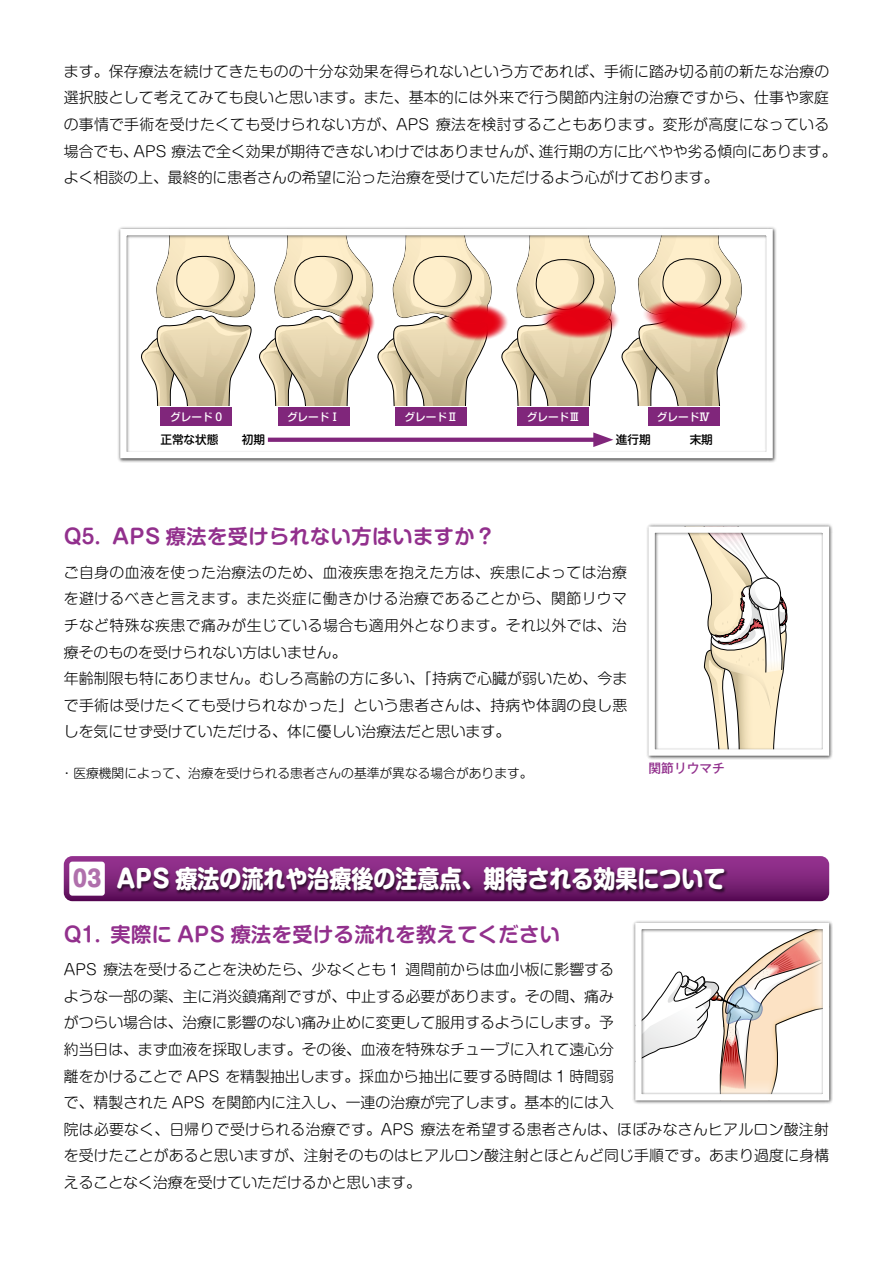
<style>
.page{position:relative;width:893px;height:1263px;background:#fff}
.page>*{position:absolute;margin:0;border:0;box-sizing:border-box;transform-origin:0 0}
.t1{font:800 24.45px "Shin M Go Pro";color:#fff;scale:.9 1}
.t2{font:800 22.35px "Shin M Go Pro";color:#b070ac}
.t3{font:700 20.25px "Shin M Go Pro De";letter-spacing:.02em;color:#92308d}
.t4{font:300 14.85px/26.5px "Shin M Go Pro";letter-spacing:.01em;color:#000}
.t5{font:300 12.75px "Shin M Go Pro";color:#000}
.t6{font:500 12.75px "Gothic MB101 Pro";color:#92308d}
.t7{font:500 11.7px "Shin M Go Pro";color:#000}
.t8{font:500 10.65px "Shin M Go Pro";color:#fff}
</style>
<div class="page">
<div style="left:646px;top:524px;width:188px;height:236px;background:#000;opacity:.75"></div>
<div style="left:648px;top:526px;width:181px;height:230px;border:6px solid #fff"></div>
<div style="left:632px;top:920px;width:201px;height:185px;background:#000;opacity:.75"></div>
<div style="left:635px;top:923px;width:194px;height:177px;border:6px solid #fff"></div>
<div style="left:117px;top:226px;width:660px;height:237px;background:#000;opacity:.75"></div>
<div style="left:120px;top:229px;width:653px;height:229px;border:6px solid #fff"></div>
<div style="left:161px;top:408px;width:71px;height:18px;background:#80267b"></div>
<div style="left:395px;top:408px;width:72px;height:18px;background:#80267b"></div>
<div style="left:278px;top:408px;width:71px;height:18px;background:#80267b"></div>
<div style="left:518px;top:408px;width:71px;height:18px;background:#80267b"></div>
<div style="left:648px;top:408px;width:71px;height:18px;background:#80267b"></div>
<svg style="left:268px;top:438px;width:325px;height:4px"></svg>
<svg style="left:593px;top:432px;width:20px;height:15px"></svg>
<svg style="left:64px;top:856px;width:765px;height:45px;background:#7c2377"></svg>
<div style="left:69px;top:862px;width:36px;height:34px;background:#fff;border-radius:3px"></div>
<div style="left:116px;top:866px;width:612px;height:28px;background:#000;opacity:.6"></div>
<p class="t4" style="left:64px;top:56px;width:767px;text-align:right">ます。保存療法を続けてきたものの十分な効果を得られないという方であれば、手術に踏み切る前の新たな治療の選択肢として考えてみても良いと思います。また、基本的には外来で行う関節内注射の治療ですから、仕事や家庭療法を検討することもあります。変形が高度になっている</p>
<p class="t4" style="left:64px;top:109px;width:367px">の事情で手術を受けたくても受けられない方が、APS</p>
<p class="t4" style="left:134px;top:136px;width:412px">APS 療法で全く効果が期待できないわけではありませんが、</p>
<p class="t4" style="left:64px;top:136px;width:656px">場合でも、<br>よく相談の上、最終的に患者さんの希望に沿った治療を受けていただけるよう心がけております。</p>
<p class="t4" style="left:539px;top:136px;width:299px">進行期の方に比べやや劣る傾向にあります。</p>
<p class="t8" style="left:170px;top:408px;width:53px">グレード 0</p>
<p class="t8" style="left:287px;top:408px;width:55px">グレードⅠ</p>
<p class="t8" style="left:404px;top:408px;width:55px">グレードⅡ</p>
<p class="t8" style="left:527px;top:408px;width:55px">グレードⅢ</p>
<p class="t8" style="left:657px;top:408px;width:55px">グレードⅣ</p>
<p class="t7" style="left:690px;top:430px;width:25px">末期</p>
<h3 class="t3" style="left:113px;top:520px;width:384px">APS 療法を受けられない方はいますか?</h3>
<h3 class="t3" style="left:64px;top:520px;width:39px">Q5.</h3>
<p class="t4" style="left:64px;top:557px;width:565px">ご自身の血液を使った治療法のため、血液疾患を抱えた方は、疾患によっては治療を避けるべきと言えます。また炎症に働きかける治療であることから、関節リウマチなど特殊な疾患で痛みが生じている場合も適用外となります。それ以外では、治療そのものを受けられない方はいません。<br>年齢制限も特にありません。むしろ高齢の方に多い、「持病で心臓が弱いため、今まで手術は受けたくても受けられなかった」という患者さんは、持病や体調の良し悪しを気にせず受けていただける、体に優しい治療法だと思います。</p>
<p class="t5" style="left:61px;top:763px;width:473px">・医療機関によって、治療を受けられる患者さんの基準が異なる場合があります。</p>
<p class="t6" style="left:648px;top:758px;width:78px">関節リウマチ</p>
<h2 class="t2" style="left:73px;top:860px;width:30px">03</h2>
<h1 class="t1" style="left:117px;top:859px;width:678px">APS 療法の流れや治療後の注意点、期待される効果について</h1>
<h3 class="t3" style="left:110px;top:917px;width:451px">実際に APS 療法を受ける流れを教えてください</h3>
<h3 class="t3" style="left:64px;top:917px;width:39px">Q1.</h3>
<p class="t4" style="left:64px;top:954px;width:552px">APS 療法を受けることを決めたら、少なくとも 1 週間前からは血小板に影響する</p>
<p class="t4" style="left:64px;top:981px;width:552px">ような一部の薬、主に消炎鎮痛剤ですが、中止する必要があります。その間、痛み</p>
<p class="t4" style="left:64px;top:1008px;width:552px">がつらい場合は、治療に影響のない痛み止めに変更して服用するようにします。予</p>
<p class="t4" style="left:64px;top:1034px;width:552px">約当日は、まず血液を採取します。その後、血液を特殊なチューブに入れて遠心分</p>
<p class="t4" style="left:64px;top:1061px;width:552px">離をかけることで APS を精製抽出します。採血から抽出に要する時間は 1 時間弱</p>
<p class="t4" style="left:64px;top:1087px;width:552px">で、精製された APS を関節内に注入し、一連の治療が完了します。基本的には入</p>
<p class="t4" style="left:421px;top:1114px;width:410px">療法を希望する患者さんは、ほぼみなさんヒアルロン酸注射</p>
<p class="t4" style="left:64px;top:1114px;width:767px">院は必要なく、日帰りで受けられる治療です。APS<br>を受けたことがあると思いますが、注射そのものはヒアルロン酸注射とほとんど同じ手順です。あまり過度に身構えることなく治療を受けていただけるかと思います。</p>
</div>
